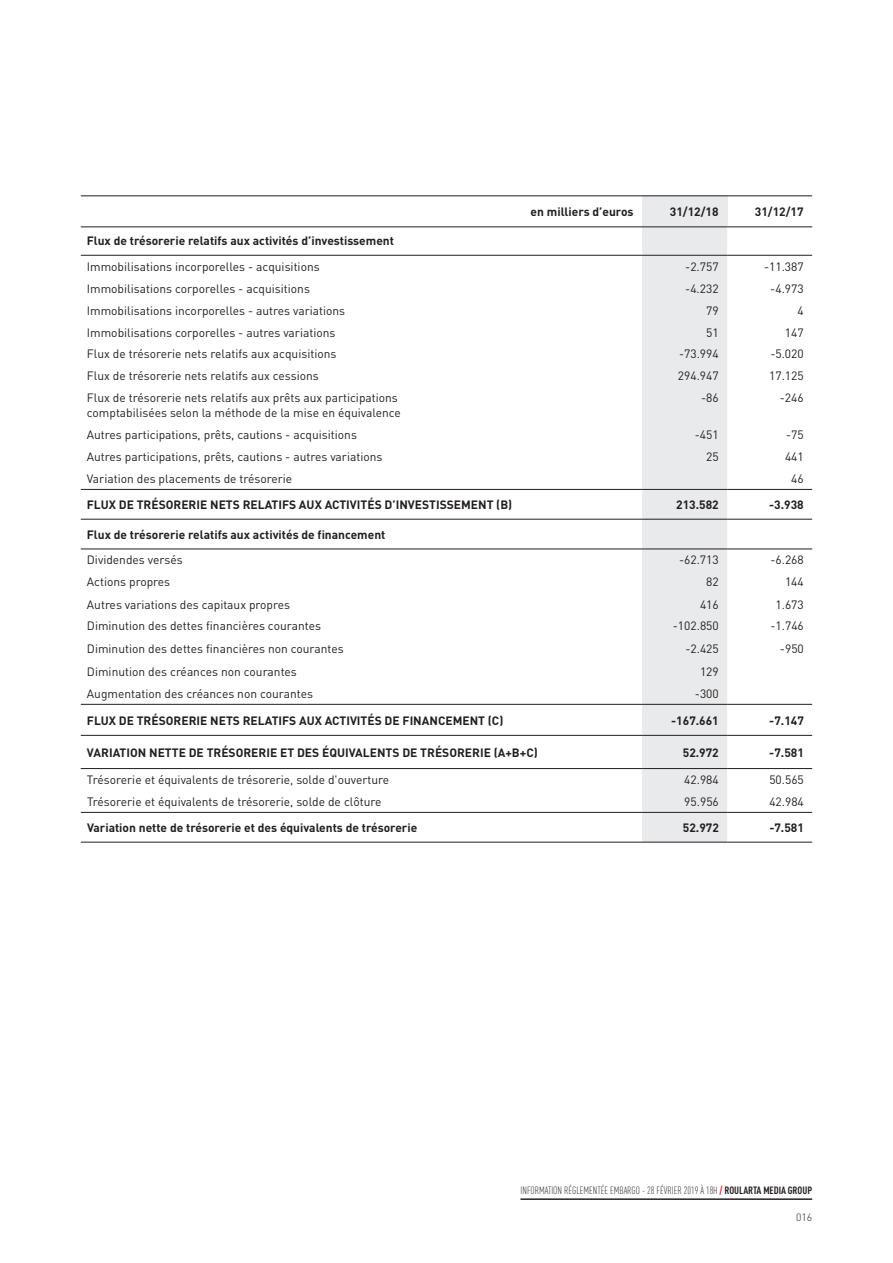
<style>
.page{position:relative;width:893px;height:1263px;background:#fff}
.page>*{position:absolute;margin:0;border:0;box-sizing:border-box;transform-origin:0 0}
.t1{font:12px/15px "DIN";color:#231f20}
.t2{font:700 12px "DIN";color:#231f20}
.t3{font:300 10.5px "DIN Cond";color:#231f20}
.t4{font:300 10.5px "DIN";color:#231f20}
.s1{font-weight:700;color:#ee1d23}
.s2{font-weight:700}
</style>
<div class="page">
<hr style="left:520px;top:1198px;width:292px;height:2px;background:#231f20">
<div style="left:642px;top:228px;width:85px;height:614px;background:#e9eaeb"></div>
<hr style="left:642px;top:255px;width:85px;height:1px;background:#231f20">
<hr style="left:727px;top:255px;width:85px;height:1px;background:#231f20">
<hr style="left:642px;top:812px;width:85px;height:1px;background:#231f20">
<hr style="left:727px;top:812px;width:85px;height:1px;background:#231f20">
<hr style="left:81px;top:489px;width:561px;height:1px;background:#231f20">
<hr style="left:642px;top:489px;width:85px;height:1px;background:#231f20">
<hr style="left:727px;top:489px;width:85px;height:1px;background:#231f20">
<hr style="left:81px;top:255px;width:561px;height:1px;background:#231f20">
<hr style="left:81px;top:549px;width:561px;height:1px;background:#231f20">
<hr style="left:81px;top:519px;width:561px;height:1px;background:#231f20">
<hr style="left:642px;top:519px;width:85px;height:1px;background:#231f20">
<hr style="left:727px;top:519px;width:85px;height:1px;background:#231f20">
<hr style="left:642px;top:549px;width:85px;height:1px;background:#231f20">
<hr style="left:727px;top:549px;width:85px;height:1px;background:#231f20">
<hr style="left:81px;top:768px;width:561px;height:1px;background:#231f20">
<hr style="left:642px;top:768px;width:85px;height:1px;background:#231f20">
<hr style="left:727px;top:768px;width:85px;height:1px;background:#231f20">
<hr style="left:642px;top:842px;width:85px;height:1px;background:#231f20">
<hr style="left:727px;top:842px;width:85px;height:1px;background:#231f20">
<hr style="left:81px;top:704px;width:561px;height:1px;background:#231f20">
<hr style="left:642px;top:704px;width:85px;height:1px;background:#231f20">
<hr style="left:727px;top:704px;width:85px;height:1px;background:#231f20">
<hr style="left:81px;top:735px;width:561px;height:1px;background:#231f20">
<hr style="left:642px;top:735px;width:85px;height:1px;background:#231f20">
<hr style="left:727px;top:735px;width:85px;height:1px;background:#231f20">
<hr style="left:81px;top:812px;width:561px;height:1px;background:#231f20">
<hr style="left:81px;top:842px;width:561px;height:1px;background:#231f20">
<div style="left:642px;top:196px;width:85px;height:31px;background:#e9eaeb"></div>
<hr style="left:81px;top:227px;width:561px;height:1px;background:#231f20">
<hr style="left:642px;top:227px;width:85px;height:1px;background:#231f20">
<hr style="left:727px;top:227px;width:85px;height:1px;background:#231f20">
<hr style="left:81px;top:196px;width:561px;height:1px;background:#231f20">
<hr style="left:642px;top:196px;width:85px;height:1px;background:#231f20">
<hr style="left:727px;top:196px;width:85px;height:1px;background:#231f20">
<p class="t2" style="left:531px;top:204px;width:104px">en milliers d’euros</p>
<p class="t2" style="left:670px;top:204px;width:50px">31/12/18</p>
<p class="t2" style="left:755px;top:204px;width:50px">31/12/17</p>
<p class="t2" style="left:87px;top:233px;width:309px">Flux de trésorerie relatifs aux activités d’investissement</p>
<p class="t1" style="left:87px;top:259px;width:234px">Immobilisations incorporelles - acquisitions</p>
<p class="t1" style="left:685px;top:259px;width:35px">-2.757</p>
<p class="t1" style="left:764px;top:259px;width:41px">-11.387</p>
<p class="t1" style="left:87px;top:281px;width:225px">Immobilisations corporelles - acquisitions</p>
<p class="t1" style="left:685px;top:281px;width:35px">-4.232</p>
<p class="t1" style="left:770px;top:281px;width:35px">-4.973</p>
<p class="t1" style="left:87px;top:303px;width:260px">Immobilisations incorporelles - autres variations</p>
<p class="t1" style="left:706px;top:303px;width:14px">79</p>
<p class="t1" style="left:797px;top:303px;width:8px">4</p>
<p class="t1" style="left:87px;top:325px;width:250px">Immobilisations corporelles - autres variations</p>
<p class="t1" style="left:706px;top:325px;width:14px">51</p>
<p class="t1" style="left:785px;top:325px;width:20px">147</p>
<p class="t1" style="left:87px;top:347px;width:251px">Flux de trésorerie nets relatifs aux acquisitions</p>
<p class="t1" style="left:679px;top:347px;width:41px">-73.994</p>
<p class="t1" style="left:770px;top:347px;width:35px">-5.020</p>
<p class="t1" style="left:87px;top:369px;width:233px">Flux de trésorerie nets relatifs aux cessions</p>
<p class="t1" style="left:678px;top:369px;width:42px">294.947</p>
<p class="t1" style="left:769px;top:369px;width:36px">17.125</p>
<p class="t1" style="left:87px;top:391px;width:315px">Flux de trésorerie nets relatifs aux prêts aux participations comptabilisées selon la méthode de la mise en équivalence</p>
<p class="t1" style="left:701px;top:391px;width:19px">-86</p>
<p class="t1" style="left:780px;top:391px;width:25px">-246</p>
<p class="t1" style="left:87px;top:428px;width:272px">Autres participations, prêts, cautions - acquisitions</p>
<p class="t1" style="left:695px;top:428px;width:25px">-451</p>
<p class="t1" style="left:786px;top:428px;width:19px">-75</p>
<p class="t1" style="left:87px;top:449px;width:297px">Autres participations, prêts, cautions - autres variations</p>
<p class="t1" style="left:706px;top:449px;width:14px">25</p>
<p class="t1" style="left:785px;top:449px;width:20px">441</p>
<p class="t1" style="left:87px;top:471px;width:207px">Variation des placements de trésorerie</p>
<p class="t1" style="left:791px;top:471px;width:14px">46</p>
<p class="t2" style="left:87px;top:497px;width:427px">FLUX DE TRÉSORERIE NETS RELATIFS AUX ACTIVITÉS D’INVESTISSEMENT (B)</p>
<p class="t2" style="left:676px;top:497px;width:44px">213.582</p>
<p class="t2" style="left:769px;top:497px;width:36px">-3.938</p>
<p class="t2" style="left:87px;top:527px;width:300px">Flux de trésorerie relatifs aux activités de financement</p>
<p class="t1" style="left:87px;top:553px;width:97px">Dividendes versés</p>
<p class="t1" style="left:679px;top:553px;width:41px">-62.713</p>
<p class="t1" style="left:770px;top:553px;width:35px">-6.268</p>
<p class="t1" style="left:87px;top:575px;width:85px">Actions propres</p>
<p class="t1" style="left:706px;top:575px;width:14px">82</p>
<p class="t1" style="left:785px;top:575px;width:20px">144</p>
<p class="t1" style="left:87px;top:597px;width:205px">Autres variations des capitaux propres</p>
<p class="t1" style="left:700px;top:597px;width:20px">416</p>
<p class="t1" style="left:775px;top:597px;width:30px">1.673</p>
<p class="t1" style="left:87px;top:619px;width:236px">Diminution des dettes financières courantes</p>
<p class="t1" style="left:673px;top:619px;width:47px">-102.850</p>
<p class="t1" style="left:770px;top:619px;width:35px">-1.746</p>
<p class="t1" style="left:87px;top:641px;width:258px">Diminution des dettes financières non courantes</p>
<p class="t1" style="left:685px;top:641px;width:35px">-2.425</p>
<p class="t1" style="left:780px;top:641px;width:25px">-950</p>
<p class="t1" style="left:87px;top:664px;width:211px">Diminution des créances non courantes</p>
<p class="t1" style="left:700px;top:664px;width:20px">129</p>
<p class="t1" style="left:87px;top:686px;width:228px">Augmentation des créances non courantes</p>
<p class="t1" style="left:695px;top:686px;width:25px">-300</p>
<p class="t2" style="left:87px;top:712px;width:418px">FLUX DE TRÉSORERIE NETS RELATIFS AUX ACTIVITÉS DE FINANCEMENT (C)</p>
<p class="t2" style="left:671px;top:712px;width:49px">-167.661</p>
<p class="t2" style="left:769px;top:712px;width:36px">-7.147</p>
<p class="t2" style="left:87px;top:744px;width:452px">VARIATION NETTE DE TRÉSORERIE ET DES ÉQUIVALENTS DE TRÉSORERIE (A+B+C)</p>
<p class="t2" style="left:683px;top:744px;width:37px">52.972</p>
<p class="t2" style="left:769px;top:744px;width:36px">-7.581</p>
<p class="t1" style="left:87px;top:772px;width:304px">Trésorerie et équivalents de trésorerie, solde d'ouverture</p>
<p class="t1" style="left:684px;top:772px;width:36px">42.984</p>
<p class="t1" style="left:769px;top:772px;width:36px">50.565</p>
<p class="t1" style="left:87px;top:794px;width:296px">Trésorerie et équivalents de trésorerie, solde de clôture</p>
<p class="t1" style="left:684px;top:794px;width:36px">95.956</p>
<p class="t1" style="left:769px;top:794px;width:36px">42.984</p>
<p class="t2" style="left:87px;top:820px;width:332px">Variation nette de trésorerie et des équivalents de trésorerie</p>
<p class="t2" style="left:683px;top:820px;width:37px">52.972</p>
<p class="t2" style="left:769px;top:820px;width:36px">-7.581</p>
<p class="t3" style="left:520px;top:1184px;width:293px">INFORMATION RÉGLEMENTÉE EMBARGO - 28 FÉVRIER 2019 À 18H <span class="s1">/</span> <span class="s2">ROULARTA MEDIA GROUP</span></p>
<p class="t4" style="left:796px;top:1210px;width:18px">016</p>
</div>
